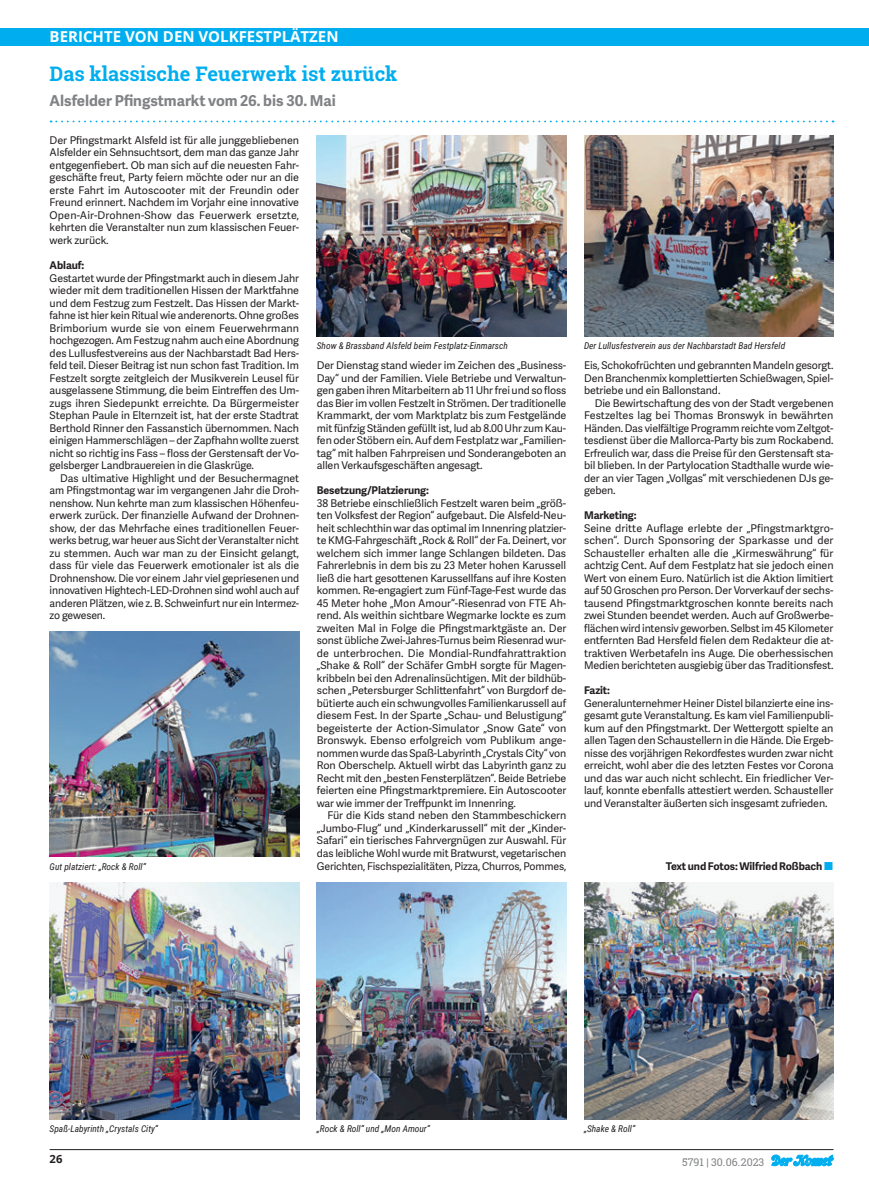
<style>
.page{position:relative;width:869px;height:1188px;background:#fff}
.page>*{position:absolute;margin:0;border:0;box-sizing:border-box;transform-origin:0 0}
.t1{font:700 20px "Roboto Slab";color:#00aeef}
.t2{font:700 15px "Adelle Sans";color:#808285}
.t3{font:700 15px "Open Sans";color:#fff}
.t4{font:700 11.25px "Open Sans";color:#231f20}
.t5{font:10.62px/12.5px "Adelle Sans";letter-spacing:-.01em;color:#231f20;text-align:justify}
.t6{font:700 10.62px "Adelle Sans";letter-spacing:-.01em;color:#231f20}
.t7{font:10.62px "Roboto Slab";color:#808285}
.t8{font:italic 9.38px "Roboto Condensed";color:#231f20}
.s1{font-weight:400;font-size:16px;color:#00aeef}
</style>
<div class="page">
<svg style="left:771px;top:1154px;width:62px;height:11px"></svg>
<hr style="left:50px;top:1148px;width:783px;height:1px;background:#231f20">
<div style="left:0;top:28px;width:868px;height:18px;background:#00aeef"></div>
<svg style="left:868px;top:28px;width:1px;height:18px"></svg>
<img style="left:584px;top:136px;width:249px;height:200px">
<img style="left:317px;top:136px;width:249px;height:200px">
<img style="left:584px;top:882px;width:249px;height:237px">
<img style="left:50px;top:882px;width:249px;height:237px">
<img style="left:50px;top:631px;width:249px;height:225px">
<img style="left:317px;top:882px;width:249px;height:237px">
<svg style="left:51px;top:120px;width:782px;height:2px"></svg>
<h2 class="t3" style="left:50px;top:26px;width:290px">BERICHTE VON DEN VOLKFESTPLÄTZEN</h2>
<h1 class="t1" style="left:50px;top:60px;width:349px">Das klassische Feuerwerk ist zurück</h1>
<h2 class="t2" style="left:50px;top:90px;width:288px">Alsfelder Pfingstmarkt vom 26. bis 30. Mai</h2>
<p class="t5" style="left:50px;top:133px;width:251px">Der Pfingstmarkt Alsfeld ist für alle junggebliebenen Alsfelder ein Sehnsuchtsort, dem man das ganze Jahr entgegenfiebert. Ob man sich auf die neuesten Fahr&shy;geschäfte freut, Party feiern möchte oder nur an die erste Fahrt im Autoscooter mit der Freundin oder Freund erinnert. Nachdem im Vorjahr eine innovative Open-Air-Drohnen-Show das Feuerwerk ersetzte, kehrten die Veranstalter nun zum klassischen Feuer&shy;werk zurück.</p>
<p class="t6" style="left:50px;top:257px;width:36px">Ablauf:</p>
<p class="t5" style="left:50px;top:271px;width:251px">Gestartet wurde der Pfingstmarkt auch in diesem Jahr wieder mit dem traditionellen Hissen der Marktfahne und dem Festzug zum Festzelt. Das Hissen der Markt&shy;fahne ist hier kein Ritual wie anderenorts. Ohne großes Brimborium wurde sie von einem Feuerwehrmann hochgezogen. Am Festzug nahm auch eine Abordnung des Lullusfestvereins aus der Nachbarstadt Bad Hers&shy;feld teil. Dieser Beitrag ist nun schon fast Tradition. Im Festzelt sorgte zeitgleich der Musikverein Leusel für ausgelassene Stimmung, die beim Eintreffen des Um&shy;zugs ihren Siedepunkt erreichte. Da Bürgermeister Stephan Paule in Elternzeit ist, hat der erste Stadtrat Berthold Rinner den Fassanstich übernommen. Nach einigen Hammerschlägen – der Zapfhahn wollte zuerst nicht so richtig ins Fass – floss der Gerstensaft der Vo&shy;gelsberger Landbrauereien in die Glaskrüge.</p>
<p class="t5" style="left:50px;top:471px;width:251px;text-indent:11px">Das ultimative Highlight und der Besuchermagnet am Pfingstmontag war im vergangenen Jahr die Droh&shy;nenshow. Nun kehrte man zum klassischen Höhenfeu&shy;erwerk zurück. Der finanzielle Aufwand der Drohnen&shy;show, der das Mehrfache eines traditionellen Feuer&shy;werks betrug, war heuer aus Sicht der Veranstalter nicht zu stemmen. Auch war man zu der Einsicht gelangt, dass für viele das Feuerwerk emotionaler ist als die Drohnenshow. Die vor einem Jahr viel gepriesenen und innovativen Hightech-LED-Drohnen sind wohl auch auf anderen Plätzen, wie z. B. Schweinfurt nur ein Intermez&shy;zo gewesen.</p>
<p class="t8" style="left:50px;top:859px;width:98px">Gut platziert: „Rock &amp; Roll“</p>
<p class="t8" style="left:317px;top:338px;width:192px">Show &amp; Brassband Alsfeld beim Festplatz-Einmarsch</p>
<p class="t5" style="left:317px;top:358px;width:251px">Der Dienstag stand wieder im Zeichen des „Business-Day“ und der Familien. Viele Betriebe und Verwaltun&shy;gen gaben ihren Mitarbeitern ab 11 Uhr frei und so floss das Bier im vollen Festzelt in Strömen. Der traditionelle Krammarkt, der vom Marktplatz bis zum Festgelände mit fünfzig Ständen gefüllt ist, lud ab 8.00 Uhr zum Kau&shy;fen oder Stöbern ein. Auf dem Festplatz war „Familien&shy;tag“ mit halben Fahrpreisen und Sonderangeboten an allen Verkaufsgeschäften angesagt.</p>
<p class="t6" style="left:317px;top:482px;width:113px">Besetzung/Platzierung:</p>
<p class="t5" style="left:317px;top:496px;width:251px">38 Betriebe einschließlich Festzelt waren beim „größ&shy;ten Volksfest der Region“ aufgebaut. Die Alsfeld-Neu&shy;heit schlechthin war das optimal im Innenring platzier&shy;te KMG-Fahrgeschäft „Rock &amp; Roll“ der Fa. Deinert, vor welchem sich immer lange Schlangen bildeten. Das Fahrerlebnis in dem bis zu 23 Meter hohen Karussell ließ die hart gesottenen Karussellfans auf ihre Kosten kommen. Re-engagiert zum Fünf-Tage-Fest wurde das 45 Meter hohe „Mon Amour“-Riesenrad von FTE Ah&shy;rend. Als weithin sichtbare Wegmarke lockte es zum zweiten Mal in Folge die Pfingstmarktgäste an. Der sonst übliche Zwei-Jahres-Turnus beim Riesenrad wur&shy;de unterbrochen. Die Mondial-Rundfahrattraktion „Shake &amp; Roll“ der Schäfer GmbH sorgte für Magen&shy;kribbeln bei den Adrenalinsüchtigen. Mit der bildhüb&shy;schen „Petersburger Schlittenfahrt“ von Burgdorf de&shy;bütierte auch ein schwungvolles Familienkarussell auf diesem Fest. In der Sparte „Schau- und Belustigung“ begeisterte der Action-Simulator „Snow Gate“ von Bronswyk. Ebenso erfolgreich vom Publikum ange&shy;nommen wurde das Spaß-Labyrinth „Crystals City“ von Ron Oberschelp. Aktuell wirbt das Labyrinth ganz zu Recht mit den „besten Fensterplätzen“. Beide Betriebe feierten eine Pfingstmarktpremiere. Ein Autoscooter war wie immer der Treffpunkt im Innenring.</p>
<p class="t5" style="left:317px;top:808px;width:251px;text-indent:11px">Für die Kids stand neben den Stammbeschickern „Jumbo-Flug“ und „Kinderkarussell“ mit der „Kinder-Safari“ ein tierisches Fahrvergnügen zur Auswahl. Für das leibliche Wohl wurde mit Bratwurst, vegetarischen Gerichten, Fischspezialitäten, Pizza, Churros, Pommes,</p>
<p class="t8" style="left:583px;top:338px;width:203px">Der Lullusfestverein aus der Nachbarstadt Bad Hersfeld</p>
<p class="t5" style="left:583px;top:358px;width:251px">Eis, Schokofrüchten und gebrannten Mandeln gesorgt.<br>Den Branchenmix komplettierten Schießwagen, Spiel&shy;betriebe und ein Ballonstand.</p>
<p class="t5" style="left:583px;top:396px;width:251px;text-indent:11px">Die Bewirtschaftung des von der Stadt vergebenen Festzeltes lag bei Thomas Bronswyk in bewährten Händen. Das vielfältige Programm reichte vom Zeltgot&shy;tesdienst über die Mallorca-Party bis zum Rockabend.<br>Erfreulich war, dass die Preise für den Gerstensaft sta&shy;bil blieben. In der Partylocation Stadthalle wurde wie&shy;der an vier Tagen „Vollgas“ mit verschiedenen DJs ge&shy;geben.</p>
<p class="t6" style="left:583px;top:507px;width:54px">Marketing:</p>
<p class="t5" style="left:583px;top:521px;width:251px">Seine dritte Auflage erlebte der „Pfingstmarktgro&shy;schen“. Durch Sponsoring der Sparkasse und der Schausteller erhalten alle die „Kirmeswährung“ für achtzig Cent. Auf dem Festplatz hat sie jedoch einen Wert von einem Euro. Natürlich ist die Aktion limitiert auf 50 Groschen pro Person. Der Vorverkauf der sechs&shy;tausend Pfingstmarktgroschen konnte bereits nach zwei Stunden beendet werden. Auch auf Großwerbe&shy;flächen wird intensiv geworben. Selbst im 45 Kilometer entfernten Bad Hersfeld fielen dem Redakteur die at&shy;traktiven Werbetafeln ins Auge. Die oberhessischen Medien berichteten ausgiebig über das Traditionsfest.</p>
<p class="t6" style="left:583px;top:682px;width:27px">Fazit:</p>
<p class="t5" style="left:583px;top:696px;width:251px">Generalunternehmer Heiner Distel bilanzierte eine ins&shy;gesamt gute Veranstaltung. Es kam viel Familienpubli&shy;kum auf den Pfingstmarkt. Der Wettergott spielte an allen Tagen den Schaustellern in die Hände. Die Ergeb&shy;nisse des vorjährigen Rekordfestes wurden zwar nicht erreicht, wohl aber die des letzten Festes vor Corona und das war auch nicht schlecht. Ein friedlicher Ver&shy;lauf, konnte ebenfalls attestiert werden. Schausteller und Veranstalter äußerten sich insgesamt zufrieden.</p>
<p class="t6" style="left:665px;top:857px;width:169px">Text und Fotos: Wilfried Roßbach <span class="s1">W</span></p>
<p class="t8" style="left:50px;top:1121px;width:110px">Spaß-Labyrinth „Crystals City“</p>
<p class="t8" style="left:317px;top:1121px;width:114px">„Rock &amp; Roll“ und „Mon Amour“</p>
<p class="t8" style="left:583px;top:1121px;width:53px">„Shake &amp; Roll“</p>
<p class="t4" style="left:50px;top:1150px;width:14px">26</p>
<p class="t7" style="left:681px;top:1154px;width:84px">5791 | 30.06.2023</p>
</div>
